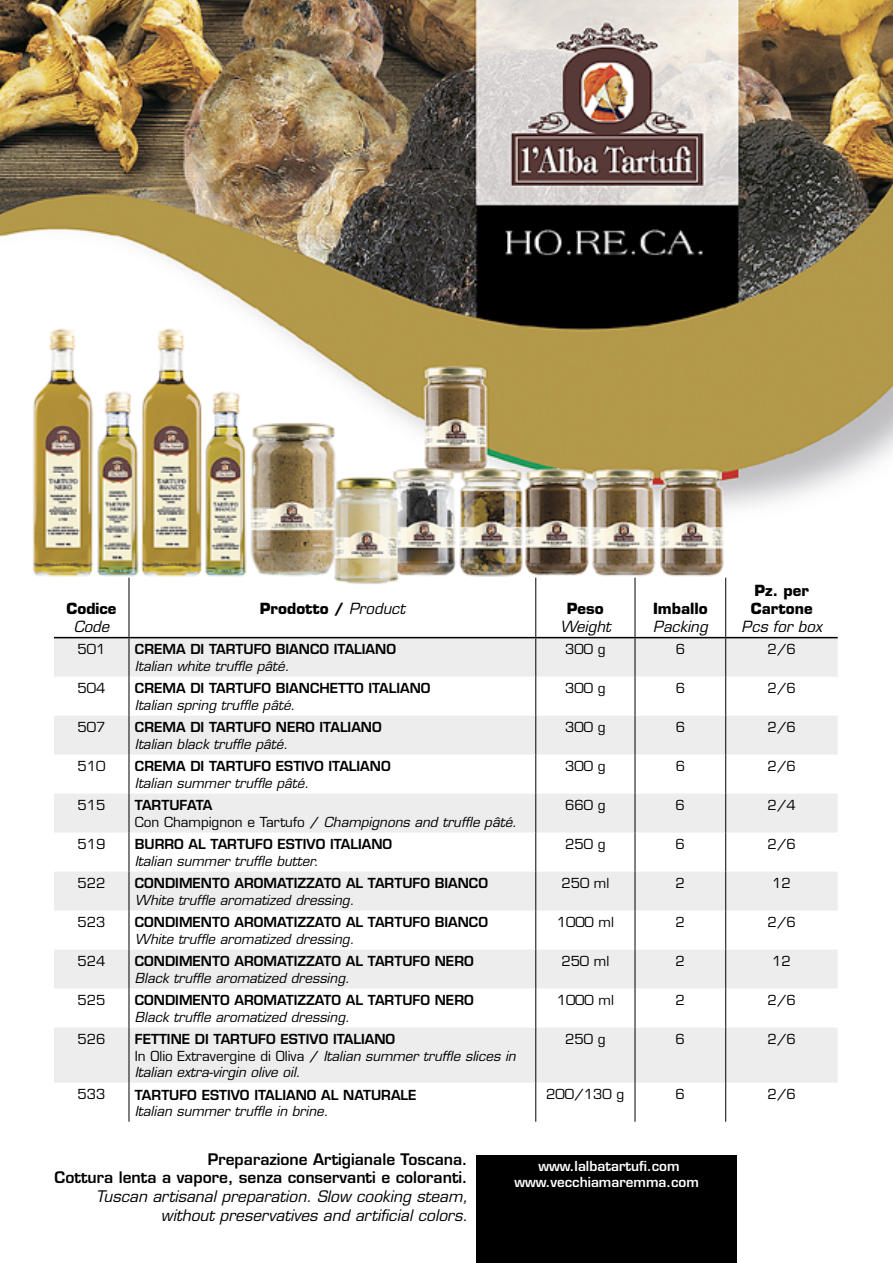
<style>
.page{position:relative;width:893px;height:1263px;background:#fff}
.page>*{position:absolute;margin:0;border:0;box-sizing:border-box;transform-origin:0 0}
.t1{font:italic 15.6px/18.6px "Eurostile";color:#000;text-align:right}
.t2{font:600 15.6px/18.6px "Eurostile";color:#000;text-align:right}
.t3{font:700 15px/18px "Eurostile";color:#000}
.t4{font:italic 15px "Eurostile";color:#000}
.t5{font:italic 13.5px/16.2px "Eurostile";color:#000}
.t6{font:600 13.5px "Eurostile";color:#000}
.t7{font:13.5px "Eurostile";color:#000}
.t8{font:600 13.5px/16.2px "Eurostile";color:#fff;text-align:center}
.s1{font-weight:400;font-style:italic}
.s2{font-weight:600;font-style:normal}
.s3{font-style:normal}
</style>
<div class="page">
<div style="left:476px;top:1155px;width:261px;height:108px;background:#000"></div>
<img style="left:0;top:0;width:893px;height:598px">
<svg style="left:54px;top:638px;width:784px;height:445px;fill:#ededed"></svg>
<hr style="left:129px;top:578px;width:1px;height:59px;background:#000">
<hr style="left:535px;top:578px;width:1px;height:59px;background:#000">
<hr style="left:635px;top:578px;width:1px;height:59px;background:#000">
<hr style="left:725px;top:578px;width:1px;height:59px;background:#000">
<hr style="left:129px;top:638px;width:1px;height:39px;background:#000">
<hr style="left:535px;top:638px;width:1px;height:39px;background:#000">
<hr style="left:635px;top:638px;width:1px;height:39px;background:#000">
<hr style="left:725px;top:638px;width:1px;height:39px;background:#000">
<hr style="left:129px;top:677px;width:1px;height:39px;background:#000">
<hr style="left:535px;top:677px;width:1px;height:39px;background:#000">
<hr style="left:635px;top:677px;width:1px;height:39px;background:#000">
<hr style="left:725px;top:677px;width:1px;height:39px;background:#000">
<hr style="left:129px;top:716px;width:1px;height:39px;background:#000">
<hr style="left:535px;top:716px;width:1px;height:39px;background:#000">
<hr style="left:635px;top:716px;width:1px;height:39px;background:#000">
<hr style="left:725px;top:716px;width:1px;height:39px;background:#000">
<hr style="left:129px;top:755px;width:1px;height:38px;background:#000">
<hr style="left:535px;top:755px;width:1px;height:38px;background:#000">
<hr style="left:635px;top:755px;width:1px;height:38px;background:#000">
<hr style="left:725px;top:755px;width:1px;height:38px;background:#000">
<hr style="left:129px;top:793px;width:1px;height:39px;background:#000">
<hr style="left:535px;top:793px;width:1px;height:39px;background:#000">
<hr style="left:635px;top:793px;width:1px;height:39px;background:#000">
<hr style="left:725px;top:793px;width:1px;height:39px;background:#000">
<hr style="left:129px;top:832px;width:1px;height:39px;background:#000">
<hr style="left:535px;top:832px;width:1px;height:39px;background:#000">
<hr style="left:635px;top:832px;width:1px;height:39px;background:#000">
<hr style="left:725px;top:832px;width:1px;height:39px;background:#000">
<hr style="left:129px;top:871px;width:1px;height:39px;background:#000">
<hr style="left:535px;top:871px;width:1px;height:39px;background:#000">
<hr style="left:635px;top:871px;width:1px;height:39px;background:#000">
<hr style="left:725px;top:871px;width:1px;height:39px;background:#000">
<hr style="left:129px;top:910px;width:1px;height:39px;background:#000">
<hr style="left:535px;top:910px;width:1px;height:39px;background:#000">
<hr style="left:635px;top:910px;width:1px;height:39px;background:#000">
<hr style="left:725px;top:910px;width:1px;height:39px;background:#000">
<hr style="left:129px;top:949px;width:1px;height:39px;background:#000">
<hr style="left:535px;top:949px;width:1px;height:39px;background:#000">
<hr style="left:635px;top:949px;width:1px;height:39px;background:#000">
<hr style="left:725px;top:949px;width:1px;height:39px;background:#000">
<hr style="left:129px;top:988px;width:1px;height:39px;background:#000">
<hr style="left:535px;top:988px;width:1px;height:39px;background:#000">
<hr style="left:635px;top:988px;width:1px;height:39px;background:#000">
<hr style="left:725px;top:988px;width:1px;height:39px;background:#000">
<hr style="left:129px;top:1027px;width:1px;height:56px;background:#000">
<hr style="left:535px;top:1027px;width:1px;height:56px;background:#000">
<hr style="left:635px;top:1027px;width:1px;height:56px;background:#000">
<hr style="left:725px;top:1027px;width:1px;height:56px;background:#000">
<hr style="left:129px;top:1083px;width:1px;height:39px;background:#000">
<hr style="left:535px;top:1083px;width:1px;height:39px;background:#000">
<hr style="left:635px;top:1083px;width:1px;height:39px;background:#000">
<hr style="left:725px;top:1083px;width:1px;height:39px;background:#000">
<hr style="left:54px;top:637px;width:75px;height:1px;background:#000">
<hr style="left:129px;top:637px;width:407px;height:1px;background:#000">
<hr style="left:536px;top:637px;width:99px;height:1px;background:#000">
<hr style="left:635px;top:637px;width:91px;height:1px;background:#000">
<hr style="left:726px;top:637px;width:112px;height:1px;background:#000">
<p class="t3" style="left:67px;top:599px;width:51px">Codice</p>
<p class="t4" style="left:74px;top:617px;width:37px">Code</p>
<p class="t3" style="left:260px;top:599px;width:147px">Prodotto / <span class="s1">Product</span></p>
<p class="t3" style="left:567px;top:599px;width:38px">Peso</p>
<p class="t4" style="left:560px;top:617px;width:52px">Weight</p>
<p class="t3" style="left:653px;top:599px;width:56px">Imballo</p>
<p class="t4" style="left:653px;top:617px;width:56px">Packing</p>
<p class="t3" style="left:751px;top:581px;width:63px">Pz. per<br>Cartone</p>
<p class="t4" style="left:742px;top:617px;width:82px">Pcs for box</p>
<p class="t7" style="left:78px;top:641px;width:29px">501</p>
<p class="t6" style="left:135px;top:641px;width:263px">CREMA DI TARTUFO BIANCO ITALIANO</p>
<p class="t5" style="left:135px;top:658px;width:156px">Italian white truffle pâté.</p>
<p class="t7" style="left:565px;top:641px;width:42px">300 g</p>
<p class="t7" style="left:676px;top:641px;width:11px">6</p>
<p class="t7" style="left:767px;top:641px;width:30px">2/6</p>
<p class="t7" style="left:78px;top:680px;width:29px">504</p>
<p class="t6" style="left:135px;top:680px;width:297px">CREMA DI TARTUFO BIANCHETTO ITALIANO</p>
<p class="t5" style="left:135px;top:697px;width:162px">Italian spring truffle pâté.</p>
<p class="t7" style="left:565px;top:680px;width:42px">300 g</p>
<p class="t7" style="left:676px;top:680px;width:11px">6</p>
<p class="t7" style="left:767px;top:680px;width:30px">2/6</p>
<p class="t7" style="left:77px;top:719px;width:29px">507</p>
<p class="t6" style="left:135px;top:719px;width:248px">CREMA DI TARTUFO NERO ITALIANO</p>
<p class="t5" style="left:135px;top:736px;width:155px">Italian black truffle pâté.</p>
<p class="t7" style="left:565px;top:719px;width:42px">300 g</p>
<p class="t7" style="left:676px;top:719px;width:11px">6</p>
<p class="t7" style="left:767px;top:719px;width:30px">2/6</p>
<p class="t7" style="left:77px;top:758px;width:29px">510</p>
<p class="t6" style="left:135px;top:758px;width:257px">CREMA DI TARTUFO ESTIVO ITALIANO</p>
<p class="t5" style="left:135px;top:775px;width:176px">Italian summer truffle pâté.</p>
<p class="t7" style="left:565px;top:758px;width:42px">300 g</p>
<p class="t7" style="left:676px;top:758px;width:11px">6</p>
<p class="t7" style="left:767px;top:758px;width:30px">2/6</p>
<p class="t7" style="left:77px;top:797px;width:29px">515</p>
<p class="t5" style="left:135px;top:797px;width:383px"><span class="s2">TARTUFATA<br></span><span class="s3">Con Champignon e Tartufo /</span> Champignons and truffle pâté.</p>
<p class="t7" style="left:565px;top:797px;width:42px">660 g</p>
<p class="t7" style="left:676px;top:797px;width:11px">6</p>
<p class="t7" style="left:767px;top:797px;width:30px">2/4</p>
<p class="t7" style="left:77px;top:836px;width:29px">519</p>
<p class="t6" style="left:135px;top:836px;width:259px">BURRO AL TARTUFO ESTIVO ITALIANO</p>
<p class="t5" style="left:135px;top:853px;width:185px">Italian summer truffle butter.</p>
<p class="t7" style="left:565px;top:836px;width:42px">250 g</p>
<p class="t7" style="left:676px;top:836px;width:11px">6</p>
<p class="t7" style="left:767px;top:836px;width:30px">2/6</p>
<p class="t7" style="left:77px;top:875px;width:29px">522</p>
<p class="t6" style="left:135px;top:875px;width:355px">CONDIMENTO AROMATIZZATO AL TARTUFO BIANCO</p>
<p class="t5" style="left:135px;top:892px;width:221px">White truffle aromatized dressing.</p>
<p class="t7" style="left:561px;top:875px;width:49px">250 ml</p>
<p class="t7" style="left:676px;top:875px;width:11px">2</p>
<p class="t7" style="left:772px;top:875px;width:20px">12</p>
<p class="t7" style="left:77px;top:914px;width:29px">523</p>
<p class="t6" style="left:135px;top:914px;width:355px">CONDIMENTO AROMATIZZATO AL TARTUFO BIANCO</p>
<p class="t5" style="left:135px;top:931px;width:221px">White truffle aromatized dressing.</p>
<p class="t7" style="left:557px;top:914px;width:59px">1000 ml</p>
<p class="t7" style="left:676px;top:914px;width:11px">2</p>
<p class="t7" style="left:767px;top:914px;width:30px">2/6</p>
<p class="t7" style="left:77px;top:953px;width:29px">524</p>
<p class="t6" style="left:135px;top:953px;width:340px">CONDIMENTO AROMATIZZATO AL TARTUFO NERO</p>
<p class="t5" style="left:135px;top:969px;width:216px">Black truffle aromatized dressing.</p>
<p class="t7" style="left:561px;top:953px;width:49px">250 ml</p>
<p class="t7" style="left:676px;top:953px;width:11px">2</p>
<p class="t7" style="left:772px;top:953px;width:20px">12</p>
<p class="t7" style="left:77px;top:992px;width:29px">525</p>
<p class="t6" style="left:135px;top:992px;width:340px">CONDIMENTO AROMATIZZATO AL TARTUFO NERO</p>
<p class="t5" style="left:135px;top:1008px;width:216px">Black truffle aromatized dressing.</p>
<p class="t7" style="left:557px;top:992px;width:59px">1000 ml</p>
<p class="t7" style="left:676px;top:992px;width:11px">2</p>
<p class="t7" style="left:767px;top:992px;width:30px">2/6</p>
<p class="t7" style="left:77px;top:1031px;width:29px">526</p>
<p class="t5" style="left:135px;top:1031px;width:382px"><span class="s2">FETTINE DI TARTUFO ESTIVO ITALIANO<br></span><span class="s3">In Olio Extravergine di Oliva /</span> Italian summer truffle slices in<br>Italian extra-virgin olive oil.</p>
<p class="t7" style="left:565px;top:1031px;width:42px">250 g</p>
<p class="t7" style="left:676px;top:1031px;width:11px">6</p>
<p class="t7" style="left:767px;top:1031px;width:30px">2/6</p>
<p class="t7" style="left:77px;top:1086px;width:29px">533</p>
<p class="t6" style="left:135px;top:1086px;width:283px">TARTUFO ESTIVO ITALIANO AL NATURALE</p>
<p class="t5" style="left:135px;top:1103px;width:195px">Italian summer truffle in brine.</p>
<p class="t7" style="left:546px;top:1086px;width:80px">200/130 g</p>
<p class="t7" style="left:676px;top:1086px;width:11px">6</p>
<p class="t7" style="left:767px;top:1086px;width:30px">2/6</p>
<p class="t2" style="left:55px;top:1150px;width:415px">Preparazione Artigianale Toscana.<br>Cottura lenta a vapore, senza conservanti e coloranti.</p>
<p class="t1" style="left:96px;top:1187px;width:373px">Tuscan artisanal preparation. Slow cooking steam, without preservatives and artificial colors.</p>
<p class="t8" style="left:514px;top:1157px;width:186px">www.lalbatartufi.com www.vecchiamaremma.com</p>
</div>
